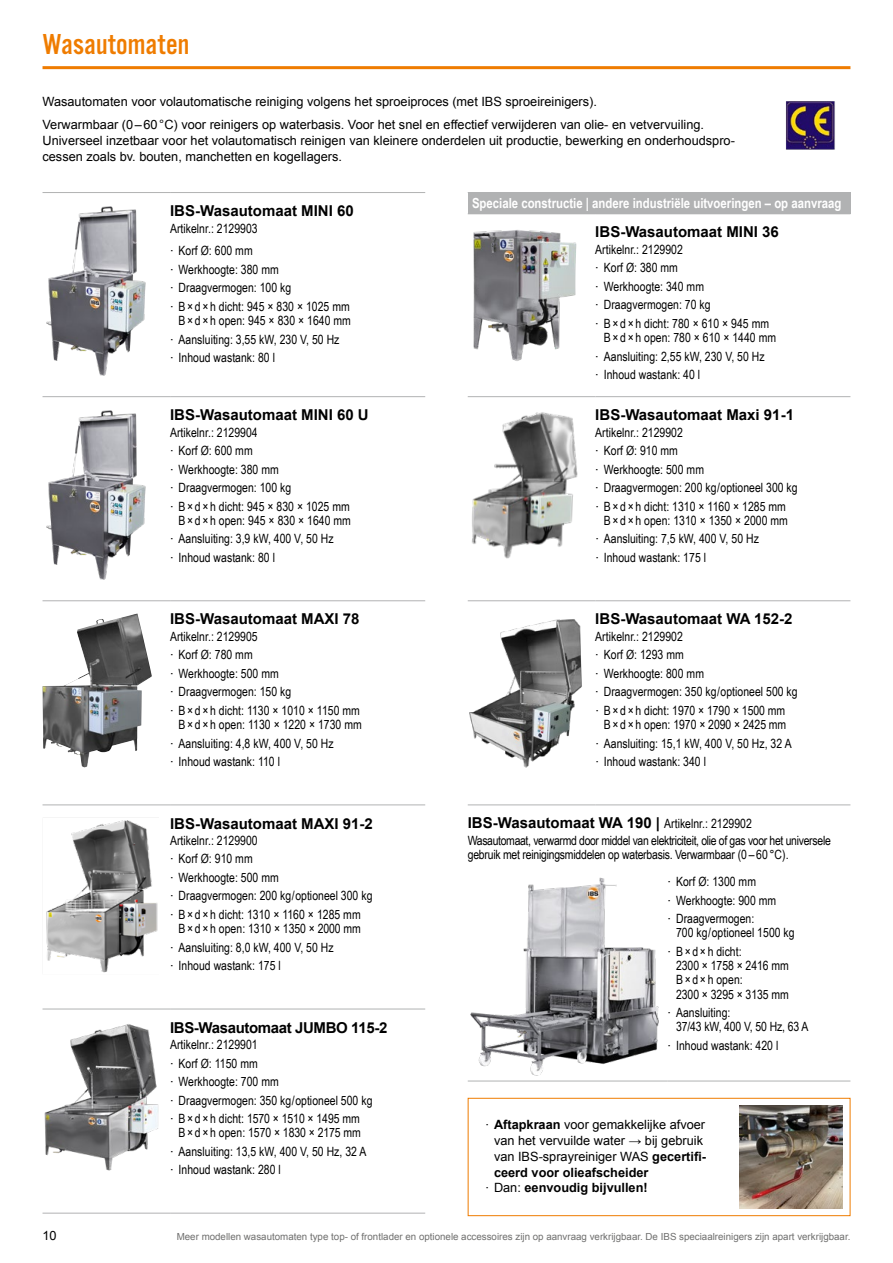
<style>
.page{position:relative;width:893px;height:1263px;background:#fff}
.page>*{position:absolute;margin:0;border:0;box-sizing:border-box;transform-origin:0 0}
.t1{font:30px "Alternate Got No 3 D";color:#ef7c00}
.t2{font:700 15px "Arial";color:#000}
.t3{font:700 15px "Arial";letter-spacing:-.025em;color:#000}
.t4{font:700 13.8px "Arial Narrow";color:#fff}
.t5{font:12.75px/18.5px "Arial Narrow";color:#000}
.t6{font:12.75px/23.7px "Arial";color:#000}
.t7{font:12.75px/14.2px "Arial Narrow";letter-spacing:-.025em;color:#000}
.t8{font:700 12.75px "Arial";color:#000}
.t9{font:9.75px "Arial";color:#6f6f6e}
.s1{font-family:"Arial"}
.s2{font-family:"Arial Narrow";font-weight:400;font-size:12.75px}
.s3{font-weight:700}
.s4{font-weight:400}
</style>
<div class="page">
<div style="left:468px;top:1098px;width:382px;height:118px;border:1px solid #ef7c00"></div>
<hr style="left:43px;top:66px;width:807px;height:3px;background:#ef7c00">
<hr style="left:43px;top:192px;width:127px;height:1px;background:#b1b2b3">
<hr style="left:170px;top:192px;width:255px;height:1px;background:#b1b2b3">
<hr style="left:43px;top:396px;width:127px;height:1px;background:#b1b2b3">
<hr style="left:170px;top:396px;width:255px;height:1px;background:#b1b2b3">
<hr style="left:43px;top:600px;width:127px;height:1px;background:#b1b2b3">
<hr style="left:170px;top:600px;width:255px;height:1px;background:#b1b2b3">
<hr style="left:43px;top:804px;width:127px;height:1px;background:#b1b2b3">
<hr style="left:170px;top:804px;width:255px;height:1px;background:#b1b2b3">
<hr style="left:43px;top:1009px;width:127px;height:1px;background:#b1b2b3">
<hr style="left:170px;top:1009px;width:255px;height:1px;background:#b1b2b3">
<hr style="left:43px;top:1213px;width:127px;height:1px;background:#b1b2b3">
<hr style="left:170px;top:1213px;width:255px;height:1px;background:#b1b2b3">
<img style="left:46px;top:206px;width:100px;height:170px">
<img style="left:46px;top:410px;width:100px;height:170px">
<img style="left:43px;top:613px;width:98px;height:154px">
<img style="left:46px;top:820px;width:112px;height:153px">
<img style="left:44px;top:1024px;width:115px;height:147px">
<div style="left:468px;top:193px;width:382px;height:21px;background:#b1b2b3"></div>
<hr style="left:468px;top:396px;width:127px;height:1px;background:#b1b2b3">
<hr style="left:595px;top:396px;width:255px;height:1px;background:#b1b2b3">
<hr style="left:468px;top:600px;width:127px;height:1px;background:#b1b2b3">
<hr style="left:595px;top:600px;width:255px;height:1px;background:#b1b2b3">
<hr style="left:468px;top:804px;width:127px;height:1px;background:#b1b2b3">
<hr style="left:595px;top:804px;width:255px;height:1px;background:#b1b2b3">
<hr style="left:468px;top:192px;width:127px;height:1px;background:#b1b2b3">
<hr style="left:595px;top:192px;width:255px;height:1px;background:#b1b2b3">
<img style="left:473px;top:230px;width:104px;height:131px">
<img style="left:472px;top:412px;width:106px;height:147px">
<img style="left:469px;top:619px;width:113px;height:149px">
<hr style="left:468px;top:1081px;width:200px;height:1px;background:#b1b2b3">
<hr style="left:668px;top:1081px;width:182px;height:1px;background:#b1b2b3">
<img style="left:470px;top:877px;width:189px;height:199px">
<img style="left:786px;top:101px;width:49px;height:49px">
<img style="left:739px;top:1106px;width:104px;height:102px">
<h1 class="t1" style="left:43px;top:28px;width:148px">Wasautomaten</h1>
<p class="t6" style="left:43px;top:89px;width:663px">Wasautomaten voor volautomatische reiniging volgens het sproeiproces (met IBS sproeireinigers).<br>Verwarmbaar (0–60°C) voor reinigers op waterbasis. Voor het snel en effectief verwijderen van olie- en vetvervuiling.</p>
<p class="t6" style="left:43px;top:133px;width:694px;line-height:15.8px">Universeel inzetbaar voor het volautomatisch reinigen van kleinere onderdelen uit productie, bewerking en onderhoudspro&shy;cessen zoals bv. bouten, manchetten en kogellagers.</p>
<p class="t6" style="left:43px;top:1223px;width:16px">10</p>
<p class="t2" style="left:170px;top:200px;width:185px">IBS-Wasautomaat MINI 60</p>
<p class="t5" style="left:170px;top:216px;width:89px;line-height:22.8px">Artikelnr.: 2129903 <span class="s1">∙</span> Korf Ø: 600 mm</p>
<p class="t5" style="left:170px;top:260px;width:181px"><span class="s1">∙</span> Werkhoogte: 380 mm<br><span class="s1">∙</span> Draagvermogen: 100 kg<br><span class="s1">∙</span> B× d × h dicht: 945 × 830 × 1025 mm</p>
<p class="t5" style="left:170px;top:311px;width:182px;text-indent:9px">B× d × h open: 945 × 830 × 1640 mm <span class="s1">∙</span> Aansluiting: 3,55 kW, 230 V, 50 Hz<br><span class="s1">∙</span> Inhoud wastank: 80 l</p>
<p class="t2" style="left:170px;top:404px;width:200px">IBS-Wasautomaat MINI 60 U</p>
<p class="t5" style="left:170px;top:422px;width:181px">Artikelnr.: 2129904<br><span class="s1">∙</span> Korf Ø: 600 mm<br><span class="s1">∙</span> Werkhoogte: 380 mm<br><span class="s1">∙</span> Draagvermogen: 100 kg<br><span class="s1">∙</span> B× d × h dicht: 945 × 830 × 1025 mm</p>
<p class="t5" style="left:170px;top:511px;width:182px;text-indent:9px">B× d × h open: 945 × 830 × 1640 mm <span class="s1">∙</span> Aansluiting: 3,9 kW, 400 V, 50 Hz<br><span class="s1">∙</span> Inhoud wastank: 80 l</p>
<p class="t2" style="left:170px;top:609px;width:191px">IBS-Wasautomaat MAXI 78</p>
<p class="t5" style="left:170px;top:627px;width:191px">Artikelnr.: 2129905<br><span class="s1">∙</span> Korf Ø: 780 mm<br><span class="s1">∙</span> Werkhoogte: 500 mm<br><span class="s1">∙</span> Draagvermogen: 150 kg<br><span class="s1">∙</span> B× d × h dicht: 1130 × 1010 × 1150 mm</p>
<p class="t5" style="left:170px;top:715px;width:193px;text-indent:9px">B× d × h open: 1130 × 1220 × 1730 mm <span class="s1">∙</span> Aansluiting: 4,8 kW, 400 V, 50 Hz<br><span class="s1">∙</span> Inhoud wastank: 110 l</p>
<p class="t2" style="left:170px;top:813px;width:204px">IBS-Wasautomaat MAXI 91-2</p>
<p class="t5" style="left:170px;top:831px;width:204px">Artikelnr.: 2129900<br><span class="s1">∙</span> Korf Ø: 910 mm<br><span class="s1">∙</span> Werkhoogte: 500 mm<br><span class="s1">∙</span> Draagvermogen: 200 kg/optioneel 300 kg <span class="s1">∙</span> B× d × h dicht: 1310 × 1160 × 1285 mm</p>
<p class="t5" style="left:170px;top:919px;width:192px;text-indent:9px">B× d × h open: 1310 × 1350 × 2000 mm <span class="s1">∙</span> Aansluiting: 8,0 kW, 400 V, 50 Hz<br><span class="s1">∙</span> Inhoud wastank: 175 l</p>
<p class="t3" style="left:170px;top:1017px;width:219px">IBS-Wasautomaat JUMBO 115-2</p>
<p class="t5" style="left:170px;top:1035px;width:204px">Artikelnr.: 2129901<br><span class="s1">∙</span> Korf Ø: 1150 mm<br><span class="s1">∙</span> Werkhoogte: 700 mm<br><span class="s1">∙</span> Draagvermogen: 350 kg/optioneel 500 kg <span class="s1">∙</span> B× d × h dicht: 1570 × 1510 × 1495 mm</p>
<p class="t5" style="left:170px;top:1123px;width:198px;text-indent:9px">B× d × h open: 1570 × 1830 × 2175 mm <span class="s1">∙</span> Aansluiting: 13,5 kW, 400 V, 50 Hz, 32 A <span class="s1">∙</span> Inhoud wastank: 280 l</p>
<p class="t4" style="left:472px;top:193px;width:371px">Speciale constructie | andere industriële uitvoeringen – op aanvraag</p>
<p class="t2" style="left:595px;top:222px;width:185px">IBS-Wasautomaat MINI 36</p>
<p class="t5" style="left:595px;top:240px;width:175px">Artikelnr.: 2129902<br><span class="s1">∙</span> Korf Ø: 380 mm<br><span class="s1">∙</span> Werkhoogte: 340 mm<br><span class="s1">∙</span> Draagvermogen: 70 kg<br><span class="s1">∙</span> B× d × h dicht: 780 × 610 × 945 mm</p>
<p class="t5" style="left:595px;top:328px;width:182px;text-indent:9px">B× d × h open: 780 × 610 × 1440 mm <span class="s1">∙</span> Aansluiting: 2,55 kW, 230 V, 50 Hz<br><span class="s1">∙</span> Inhoud wastank: 40 l</p>
<p class="t2" style="left:595px;top:404px;width:200px">IBS-Wasautomaat Maxi 91-1</p>
<p class="t5" style="left:595px;top:422px;width:204px">Artikelnr.: 2129902<br><span class="s1">∙</span> Korf Ø: 910 mm<br><span class="s1">∙</span> Werkhoogte: 500 mm<br><span class="s1">∙</span> Draagvermogen: 200 kg/optioneel 300 kg <span class="s1">∙</span> B× d × h dicht: 1310 × 1160 × 1285 mm</p>
<p class="t5" style="left:595px;top:511px;width:194px;text-indent:9px">B× d × h open: 1310 × 1350 × 2000 mm <span class="s1">∙</span> Aansluiting: 7,5 kW, 400 V, 50 Hz<br><span class="s1">∙</span> Inhoud wastank: 175 l</p>
<p class="t2" style="left:595px;top:609px;width:199px">IBS-Wasautomaat WA 152-2</p>
<p class="t5" style="left:595px;top:627px;width:204px">Artikelnr.: 2129902<br><span class="s1">∙</span> Korf Ø: 1293 mm<br><span class="s1">∙</span> Werkhoogte: 800 mm<br><span class="s1">∙</span> Draagvermogen: 350 kg/optioneel 500 kg <span class="s1">∙</span> B× d × h dicht: 1970 × 1790 × 1500 mm</p>
<p class="t5" style="left:595px;top:715px;width:198px;text-indent:9px">B× d × h open: 1970 × 2090 × 2425 mm <span class="s1">∙</span> Aansluiting: 15,1 kW, 400 V, 50 Hz, 32 A <span class="s1">∙</span> Inhoud wastank: 340 l</p>
<p class="t2" style="left:468px;top:812px;width:286px">IBS-Wasautomaat WA 190 | <span class="s2">Artikelnr.: 2129902</span></p>
<p class="t7" style="left:468px;top:832px;width:365px">Wasautomaat, verwarmd door middel van elektriciteit, olie of gas voor het universele gebruik met reinigingsmiddelen op waterbasis. Verwarmbaar (0 – 60 °C).</p>
<p class="t5" style="left:668px;top:872px;width:110px"><span class="s1">∙</span> Korf Ø: 1300 mm<br><span class="s1">∙</span> Werkhoogte: 900 mm <span class="s1">∙</span> Draagvermogen:</p>
<p class="t5" style="left:668px;top:923px;width:129px;text-indent:9px">700 kg/optioneel 1500 kg <span class="s1">∙</span> B×d×h dicht:</p>
<p class="t5" style="left:676px;top:958px;width:114px;line-height:14.2px">2300 × 1758 × 2416 mm<br>B×d×h open:<br>2300 × 3295 × 3135 mm</p>
<p class="t5" style="left:676px;top:1005px;width:134px;line-height:14.2px;text-indent:-9px"><span class="s1">∙</span> Aansluiting:<br>37/43 kW, 400 V, 50 Hz, 63 A</p>
<p class="t5" style="left:668px;top:1036px;width:112px"><span class="s1">∙</span> Inhoud wastank: 420 l</p>
<p class="t6" style="left:485px;top:1113px;width:221px">∙ <span class="s3">Aftapkraan</span> voor gemakkelijke afvoer</p>
<p class="t6" style="left:494px;top:1129px;width:211px">van het vervuilde water → bij gebruik</p>
<p class="t6" style="left:494px;top:1145px;width:214px">van IBS-sprayreiniger WAS <span class="s3">gecertifi-</span></p>
<p class="t8" style="left:494px;top:1163px;width:156px">ceerd voor olieafscheider</p>
<p class="t8" style="left:485px;top:1179px;width:164px"><span class="s4">∙ Dan:</span> eenvoudig bijvullen!</p>
<p class="t9" style="left:177px;top:1230px;width:675px">Meer modellen wasautomaten type top- of frontlader en optionele accessoires zijn op aanvraag verkrijgbaar. De IBS speciaalreinigers zijn apart verkrijgbaar.</p>
</div>
